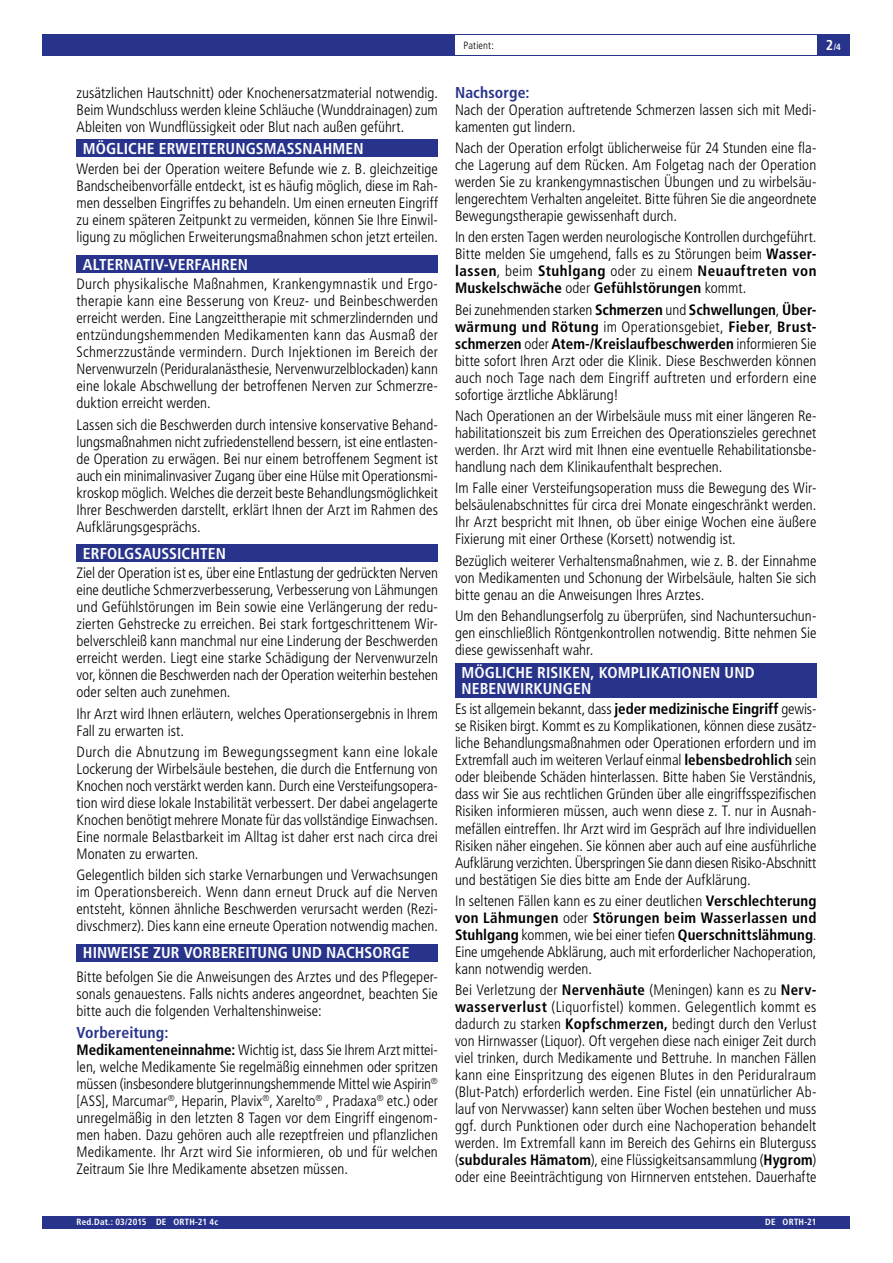
<style>
.page{position:relative;width:893px;height:1263px;background:#fff}
.page>*{position:absolute;margin:0;border:0;box-sizing:border-box;transform-origin:0 0}
.t1{font:700 condensed 15.75px/15.8px "Frutiger LT Pro";letter-spacing:.005em;color:#fff}
.t2{font:700 condensed 15.75px "Frutiger LT Pro";letter-spacing:.005em;color:#28348b}
.t3{font:300 condensed 15px/17px "Frutiger LT Pro";color:#000;text-align:justify}
.t4{font:300 condensed 10.5px "Frutiger LT Pro";letter-spacing:.015em;color:#000}
.t5{font:700 condensed 9px "Frutiger LT Pro";letter-spacing:.025em;color:#fff}
.s1{font-weight:700}
.s2{font-size:14.25px}
</style>
<div class="page">
<div style="left:43px;top:1216px;width:807px;height:13px;background:#28348b"></div>
<div style="left:43px;top:34px;width:807px;height:21px;background:#28348b"></div>
<div style="left:455px;top:35px;width:361px;height:19px;background:#fff"></div>
<div style="left:77px;top:139px;width:361px;height:17px;background:#28348b"></div>
<div style="left:77px;top:255px;width:361px;height:17px;background:#28348b"></div>
<div style="left:77px;top:544px;width:361px;height:17px;background:#28348b"></div>
<div style="left:77px;top:944px;width:361px;height:17px;background:#28348b"></div>
<div style="left:455px;top:663px;width:361px;height:34px;background:#28348b"></div>
<p class="t3" style="left:77px;top:84px;width:363px">zusätzlichen Hautschnitt) oder Knochenersatzmaterial notwendig.<br>Beim Wundschluss werden kleine Schläuche (Wunddrainagen) zum Ableiten von Wundflüssigkeit oder Blut nach außen geführt.</p>
<p class="t1" style="left:83px;top:140px;width:282px">MÖGLICHE ERWEITERUNGSMASSNAHMEN</p>
<p class="t3" style="left:77px;top:161px;width:363px">Werden bei der Operation weitere Befunde wie z. B. gleichzeitige Bandscheibenvorfälle entdeckt, ist es häufig möglich, diese im Rah&shy;men desselben Eingriffes zu behandeln. Um einen erneuten Eingriff zu einem späteren Zeitpunkt zu vermeiden, können Sie Ihre Einwil&shy;ligung zu möglichen Erweiterungsmaßnahmen schon jetzt erteilen.</p>
<p class="t1" style="left:83px;top:256px;width:167px">ALTERNATIV-VERFAHREN</p>
<p class="t3" style="left:77px;top:276px;width:363px">Durch physikalische Maßnahmen, Krankengymnastik und Ergo&shy;therapie kann eine Besserung von Kreuz- und Beinbeschwerden erreicht werden. Eine Langzeittherapie mit schmerzlindernden und entzündungshemmenden Medikamenten kann das Ausmaß der Schmerzzustände vermindern. Durch Injektionen im Bereich der Nervenwurzeln (Periduralanästhesie, Nervenwurzelblockaden) kann eine lokale Abschwellung der betroffenen Nerven zur Schmerzre&shy;duktion erreicht werden.</p>
<p class="t3" style="left:77px;top:416px;width:363px">Lassen sich die Beschwerden durch intensive konservative Behand&shy;lungsmaßnahmen nicht zufriedenstellend bessern, ist eine entlasten&shy;de Operation zu erwägen. Bei nur einem betroffenem Segment ist auch ein minimalinvasiver Zugang über eine Hülse mit Operationsmi&shy;kroskop möglich. Welches die derzeit beste Behandlungsmöglichkeit Ihrer Beschwerden darstellt, erklärt Ihnen der Arzt im Rahmen des Aufklärungsgesprächs.</p>
<p class="t1" style="left:83px;top:545px;width:145px">ERFOLGSAUSSICHTEN</p>
<p class="t3" style="left:77px;top:565px;width:363px">Ziel der Operation ist es, über eine Entlastung der gedrückten Nerven eine deutliche Schmerzverbesserung, Verbesserung von Lähmungen und Gefühlstörungen im Bein sowie eine Verlängerung der redu&shy;zierten Gehstrecke zu erreichen. Bei stark fortgeschrittenem Wir&shy;belverschleiß kann manchmal nur eine Linderung der Beschwerden erreicht werden. Liegt eine starke Schädigung der Nervenwurzeln vor, können die Beschwerden nach der Operation weiterhin bestehen oder selten auch zunehmen.</p>
<p class="t3" style="left:77px;top:705px;width:363px">Ihr Arzt wird Ihnen erläutern, welches Operationsergebnis in Ihrem<br>Fall zu erwarten ist.</p>
<p class="t3" style="left:77px;top:743px;width:363px">Durch die Abnutzung im Bewegungssegment kann eine lokale Lockerung der Wirbelsäule bestehen, die durch die Entfernung von Knochen noch verstärkt werden kann. Durch eine Versteifungsopera&shy;tion wird diese lokale Instabilität verbessert. Der dabei angelagerte Knochen benötigt mehrere Monate für das vollständige Einwachsen.<br>Eine normale Belastbarkeit im Alltag ist daher erst nach circa drei Monaten zu erwarten.</p>
<p class="t3" style="left:77px;top:867px;width:363px">Gelegentlich bilden sich starke Vernarbungen und Verwachsungen im Operationsbereich. Wenn dann erneut Druck auf die Nerven entsteht, können ähnliche Beschwerden verursacht werden (Rezi&shy;divschmerz). Dies kann eine erneute Operation notwendig machen.</p>
<p class="t1" style="left:83px;top:945px;width:328px">HINWEISE ZUR VORBEREITUNG UND NACHSORGE</p>
<p class="t3" style="left:77px;top:969px;width:363px">Bitte befolgen Sie die Anweisungen des Arztes und des Pflegeper&shy;sonals genauestens. Falls nichts anderes angeordnet, beachten Sie bitte auch die folgenden Verhaltenshinweise:</p>
<p class="t2" style="left:77px;top:1023px;width:93px">Vorbereitung:</p>
<p class="t3" style="left:77px;top:1041px;width:363px"><span class="s1">Medikamenteneinnahme:</span> Wichtig ist, dass Sie Ihrem Arzt mittei&shy;len, welche Medikamente Sie regelmäßig einnehmen oder spritzen müssen (insbesondere blutgerinnungshemmende Mittel wie Aspirin<sup>® </sup>[ASS], Marcumar<sup>®</sup>, Heparin, Plavix<sup>®</sup>, Xarelto<sup>®</sup> , Pradaxa<sup>®</sup> etc.) oder unregelmäßig in den letzten 8 Tagen vor dem Eingriff eingenom&shy;men haben. Dazu gehören auch alle rezeptfreien und pflanzlichen Medikamente. Ihr Arzt wird Sie informieren, ob und für welchen Zeitraum Sie Ihre Medikamente absetzen müssen.</p>
<p class="t4" style="left:463px;top:39px;width:32px">Patient:</p>
<p class="t5" style="left:826px;top:42px;width:16px"><span class="s2">2</span>/4</p>
<p class="t2" style="left:455px;top:83px;width:76px">Nachsorge:</p>
<p class="t3" style="left:455px;top:101px;width:363px">Nach der Operation auftretende Schmerzen lassen sich mit Medi&shy;kamenten gut lindern.</p>
<p class="t3" style="left:455px;top:140px;width:363px">Nach der Operation erfolgt üblicherweise für 24 Stunden eine fla&shy;che Lagerung auf dem Rücken. Am Folgetag nach der Operation werden Sie zu krankengymnastischen Übungen und zu wirbelsäu&shy;lengerechtem Verhalten angeleitet. Bitte führen Sie die angeordnete Bewegungstherapie gewissenhaft durch.</p>
<p class="t3" style="left:455px;top:229px;width:363px">In den ersten Tagen werden neurologische Kontrollen durchgeführt.<br>Bitte melden Sie umgehend, falls es zu Störungen beim <span class="s1">Wasser&shy;lassen</span>, beim <span class="s1">Stuhlgang</span> oder zu einem <span class="s1">Neuauftreten von Muskelschwäche</span> oder <span class="s1">Gefühlstörungen</span> kommt.</p>
<p class="t3" style="left:455px;top:301px;width:363px">Bei zunehmenden starken <span class="s1">Schmerzen</span> und <span class="s1">Schwellungen</span>, <span class="s1">Über&shy;wärmung und Rötung</span> im Operationsgebiet, <span class="s1">Fieber</span>, <span class="s1">Brust&shy;schmerzen</span> oder <span class="s1">Atem-/Kreislaufbeschwerden</span> informieren Sie bitte sofort Ihren Arzt oder die Klinik. Diese Beschwerden können auch noch Tage nach dem Eingriff auftreten und erfordern eine sofortige ärztliche Abklärung!</p>
<p class="t3" style="left:455px;top:407px;width:363px">Nach Operationen an der Wirbelsäule muss mit einer längeren Re&shy;habilitationszeit bis zum Erreichen des Operationszieles gerechnet werden. Ihr Arzt wird mit Ihnen eine eventuelle Rehabilitationsbe&shy;handlung nach dem Klinikaufenthalt besprechen.</p>
<p class="t3" style="left:455px;top:480px;width:363px">Im Falle einer Versteifungsoperation muss die Bewegung des Wir&shy;belsäulenabschnittes für circa drei Monate eingeschränkt werden.<br>Ihr Arzt bespricht mit Ihnen, ob über einige Wochen eine äußere Fixierung mit einer Orthese (Korsett) notwendig ist.</p>
<p class="t3" style="left:455px;top:552px;width:363px">Bezüglich weiterer Verhaltensmaßnahmen, wie z. B. der Einnahme von Medikamenten und Schonung der Wirbelsäule, halten Sie sich bitte genau an die Anweisungen Ihres Arztes.</p>
<p class="t3" style="left:455px;top:607px;width:363px">Um den Behandlungserfolg zu überprüfen, sind Nachuntersuchun&shy;gen einschließlich Röntgenkontrollen notwendig. Bitte nehmen Sie diese gewissenhaft wahr.</p>
<p class="t1" style="left:461px;top:665px;width:295px">MÖGLICHE RISIKEN, KOMPLIKATIONEN UND<br>NEBENWIRKUNGEN</p>
<p class="t3" style="left:455px;top:701px;width:363px">Es ist allgemein bekannt, dass <span class="s1">jeder medizinische Eingriff</span> gewis&shy;se Risiken birgt. Kommt es zu Komplikationen, können diese zusätz&shy;liche Behandlungsmaßnahmen oder Operationen erfordern und im Extremfall auch im weiteren Verlauf einmal <span class="s1">lebensbedrohlich</span> sein oder bleibende Schäden hinterlassen. Bitte haben Sie Verständnis, dass wir Sie aus rechtlichen Gründen über alle eingriffsspezifischen Risiken informieren müssen, auch wenn diese z. T. nur in Ausnah&shy;mefällen eintreffen. Ihr Arzt wird im Gespräch auf Ihre individuellen Risiken näher eingehen. Sie können aber auch auf eine ausführliche Aufklärung verzichten. Überspringen Sie dann diesen Risiko-Abschnitt und bestätigen Sie dies bitte am Ende der Aufklärung.</p>
<p class="t3" style="left:455px;top:892px;width:363px">In seltenen Fällen kann es zu einer deutlichen <span class="s1">Verschlechterung von Lähmungen</span> oder <span class="s1">Störungen beim Wasserlassen und Stuhlgang</span> kommen, wie bei einer tiefen <span class="s1">Querschnittslähmung</span>.<br>Eine umgehende Abklärung, auch mit erforderlicher Nachoperation, kann notwendig werden.</p>
<p class="t3" style="left:455px;top:981px;width:363px">Bei Verletzung der <span class="s1">Nervenhäute</span> (Meningen) kann es zu <span class="s1">Nerv&shy;wasserverlust</span> (Liquorfistel) kommen. Gelegentlich kommt es dadurch zu starken <span class="s1">Kopfschmerzen,</span> bedingt durch den Verlust von Hirnwasser (Liquor). Oft vergehen diese nach einiger Zeit durch viel trinken, durch Medikamente und Bettruhe. In manchen Fällen kann eine Einspritzung des eigenen Blutes in den Periduralraum (Blut-Patch) erforderlich werden. Eine Fistel (ein unnatürlicher Ab&shy;lauf von Nervwasser) kann selten über Wochen bestehen und muss ggf. durch Punktionen oder durch eine Nachoperation behandelt werden. Im Extremfall kann im Bereich des Gehirns ein Bluterguss (<span class="s1">subdurales Hämatom</span>), eine Flüssigkeitsansammlung (<span class="s1">Hygrom</span>) oder eine Beeinträchtigung von Hirnnerven entstehen. Dauerhafte</p>
<p class="t5" style="left:77px;top:1216px;width:143px">Red.Dat.: 03/2015 DE ORTH-21 4c</p>
<p class="t5" style="left:765px;top:1216px;width:53px">DE ORTH-21</p>
</div>
